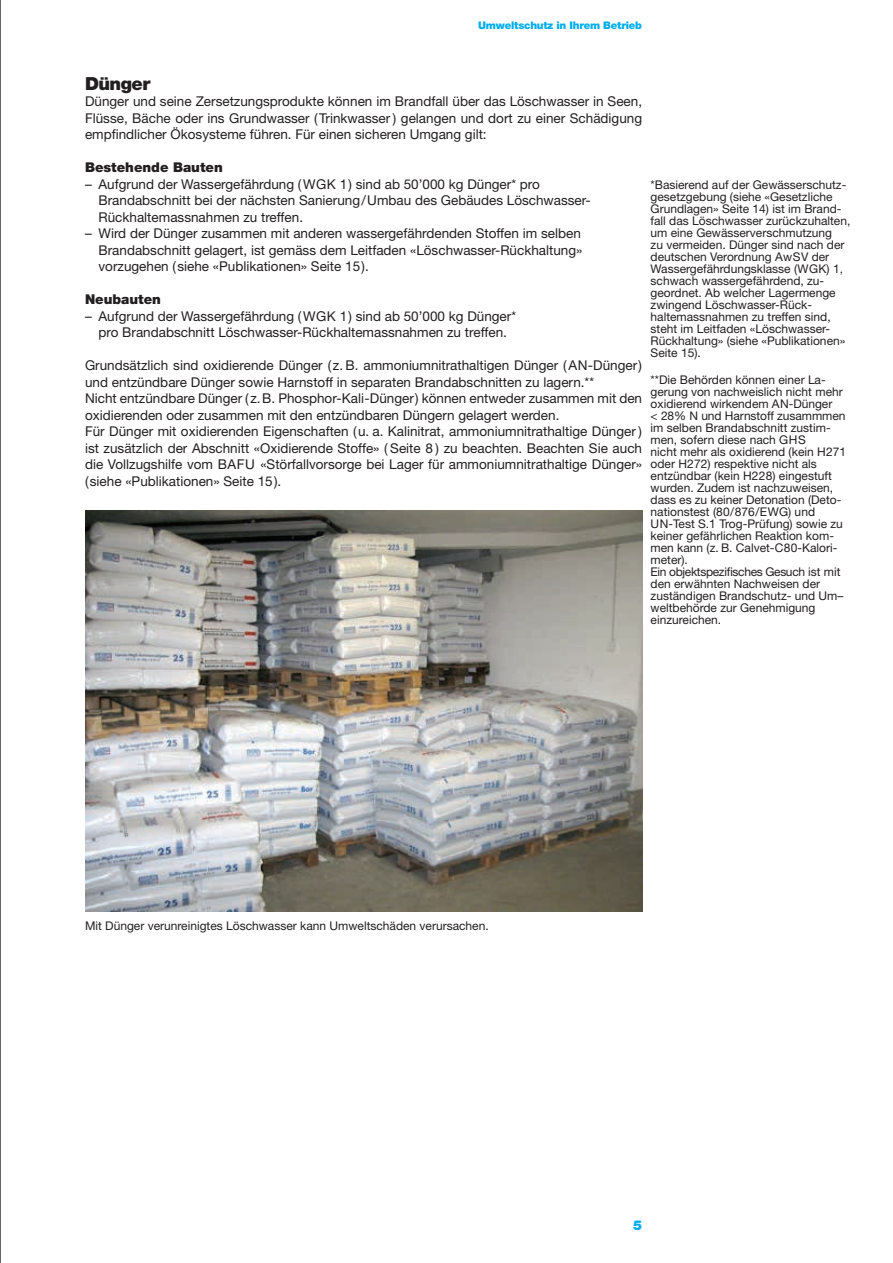
<style>
.page{position:relative;width:893px;height:1263px;background:#fff}
.page>*{position:absolute;margin:0;border:0;box-sizing:border-box;transform-origin:0 0}
.t1{font:900 18px "Helvetica Neue";letter-spacing:-.03em;color:#231f20}
.t2{font:13.5px/16.5px "Helvetica Neue";color:#231f20;text-align:justify}
.t3{font:900 13.5px "Helvetica Neue";color:#231f20}
.t4{font:900 13.5px "Helvetica Neue";color:#00aeef}
.t5{font:12px/12px "Helvetica Neue";color:#231f20}
.t6{font:900 10.5px "Helvetica Neue";letter-spacing:-.02em;color:#00aeef}
</style>
<div class="page">
<img style="left:85px;top:511px;width:557px;height:400px">
<hr style="left:0;top:0;width:1px;height:1263px;background:#231f20">
<p class="t6" style="left:478px;top:19px;width:165px">Umweltschutz in Ihrem Betrieb</p>
<h1 class="t1" style="left:85px;top:73px;width:67px">Dünger</h1>
<p class="t2" style="left:85px;top:93px;width:559px">Dünger und seine Zersetzungsprodukte können im Brandfall über das Löschwasser in Seen, Flüsse, Bäche oder ins Grundwasser (Trinkwasser ) gelangen und dort zu einer Schädigung empfindlicher Ökosysteme führen. Für einen sicheren Umgang gilt:</p>
<p class="t3" style="left:85px;top:159px;width:139px">Bestehende Bauten</p>
<p class="t2" style="left:99px;top:176px;width:492px;text-align:left;text-indent:-14px">– Aufgrund der Wassergefährdung (WGK 1) sind ab 50’000 kg Dünger* pro<br>Brandabschnitt bei der nächsten Sanierung/Umbau des Gebäudes Löschwasser-<br>Rückhaltemassnahmen zu treffen.</p>
<p class="t2" style="left:99px;top:225px;width:485px;text-indent:-14px">– Wird der Dünger zusammen mit anderen wassergefährdenden Stoffen im selben Brandabschnitt gelagert, ist gemäss dem Leitfaden «Löschwasser-Rückhaltung» vorzugehen (siehe «Publikationen» Seite 15).</p>
<p class="t3" style="left:85px;top:291px;width:77px">Neubauten</p>
<p class="t2" style="left:85px;top:307px;width:433px;text-align:center">– Aufgrund der Wassergefährdung (WGK 1) sind ab 50’000 kg Dünger* pro Brandabschnitt Löschwasser-Rückhaltemassnahmen zu treffen.</p>
<p class="t2" style="left:85px;top:357px;width:559px;text-align:left">Grundsätzlich sind oxidierende Dünger (z. B. ammoniumnitrathaltigen Dünger (AN-Dünger) und entzündbare Dünger sowie Harnstoff in separaten Brandabschnitten zu lagern.**<br>Nicht entzündbare Dünger (z. B. Phosphor-Kali-Dünger) können entweder zusammen mit den oxidierenden oder zusammen mit den entzündbaren Düngern gelagert werden.<br>Für Dünger mit oxidierenden Eigenschaften (u. a. Kalinitrat, ammoniumnitrathaltige Dünger ) ist zusätzlich der Abschnitt «Oxidierende Stoffe» ( Seite 8 ) zu beachten. Beachten Sie auch die Vollzugshilfe vom BAFU «Störfallvorsorge bei Lager für ammoniumnitrathaltige Dünger» (siehe «Publikationen» Seite 15).</p>
<p class="t5" style="left:651px;top:178px;width:201px">*Basierend auf der Gewässerschutz‑ gesetzgebung (siehe «Gesetzliche<br>Grundlagen» Seite 14) ist im Brand‑ fall das Löschwasser zurückzuhalten, um eine Gewässerverschmutzung<br>zu vermeiden. Dünger sind nach der deutschen Verordnung AwSV der<br>Wassergefährdungsklasse (WGK) 1, schwach wassergefährdend, zu&shy;geordnet. Ab welcher Lagermenge zwingend Löschwasser-Rück&shy;haltemassnahmen zu treffen sind, steht im Leitfaden «Löschwasser-<br>Rückhaltung» (siehe «Publikationen»<br>Seite 15).</p>
<p class="t5" style="left:651px;top:373px;width:197px">**Die Behörden können einer La&shy;gerung von nachweislich nicht mehr oxidierend wirkendem AN-Dünger<br>&lt; 28% N und Harnstoff zusammmen im selben Brandabschnitt zustim‑ men, sofern diese nach GHS<br>nicht mehr als oxidierend (kein H271 oder H272) respektive nicht als entzündbar (kein H228) eingestuft wurden. Zudem ist nachzuweisen, dass es zu keiner Detonation (Deto&shy;nationstest (80/876/EWG) und<br>UN-Test S.1 Trog-Prüfung) sowie zu keiner gefährlichen Reaktion kom&shy;men kann (z. B. Calvet-C80-Kalori‑ meter).<br>Ein objektspezifisches Gesuch ist mit den erwähnten Nachweisen der zuständigen Brandschutz- und Um– weltbehörde zur Genehmigung einzureichen.</p>
<p class="t5" style="left:85px;top:919px;width:405px">Mit Dünger verunreinigtes Löschwasser kann Umweltschäden verursachen.</p>
<p class="t4" style="left:633px;top:1217px;width:11px">5</p>
</div>
